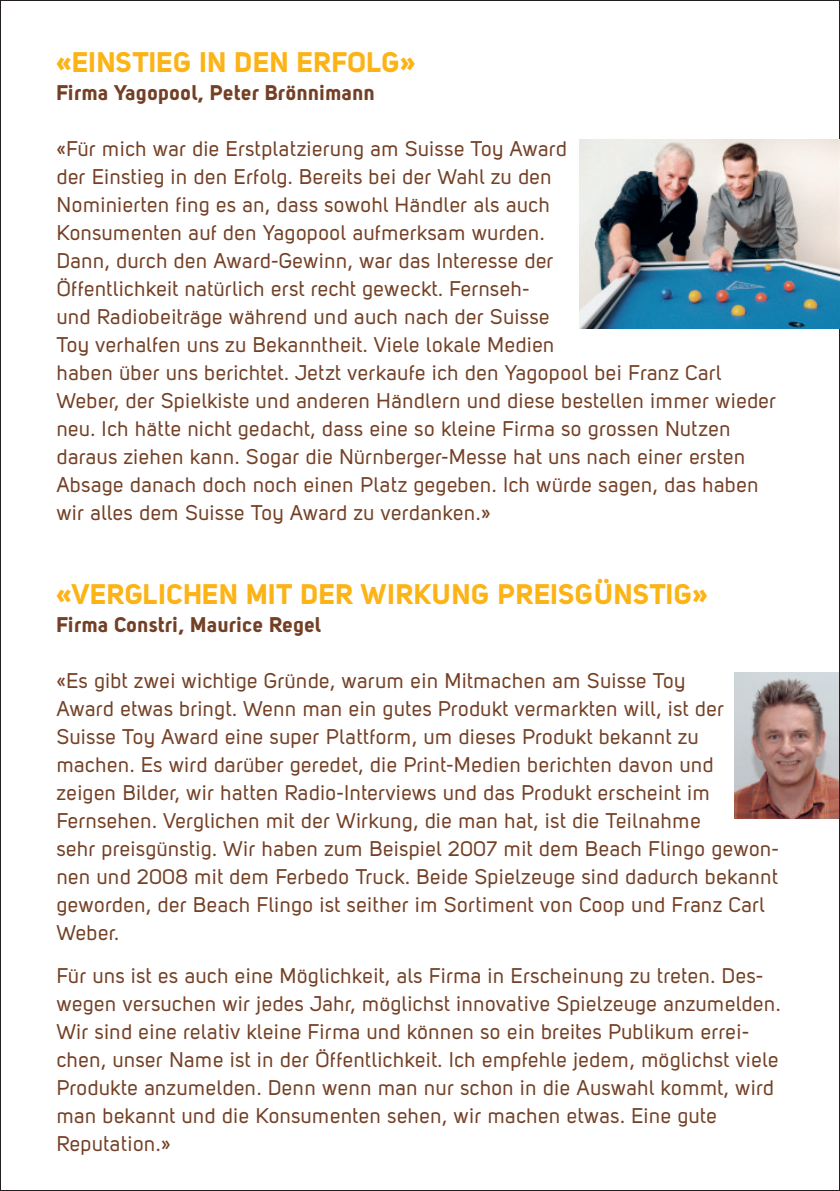
<style>
.page{position:relative;width:840px;height:1191px;background:#fff}
.page>*{position:absolute;margin:0;border:0;box-sizing:border-box;transform-origin:0 0}
.t1{font:28px "Uni Sans Bold";letter-spacing:.025em;color:#fbb316}
.t2{font:21px/28px "Uni Sans Regular";letter-spacing:.025em;color:#734025}
.t3{font:21px "Uni Sans Bold";letter-spacing:.025em;color:#734025}
</style>
<div class="page">
<img style="left:579px;top:140px;width:260px;height:189px">
<img style="left:734px;top:672px;width:104px;height:146px">
<p class="t1" style="left:57px;top:52px;width:360px">«EINSTIEG IN DEN ERFOLG»</p>
<p class="t3" style="left:57px;top:85px;width:319px">Firma Yagopool, Peter Brönnimann</p>
<p class="t2" style="left:57px;top:137px;width:720px">«Für mich war die Erstplatzierung am Suisse Toy Award<br>der Einstieg in den Erfolg. Bereits bei der Wahl zu den<br>Nominierten fing es an, dass sowohl Händler als auch<br>Konsumenten auf den Yagopool aufmerksam wurden.<br>Dann, durch den Award-Gewinn, war das Interesse der<br>Öffentlichkeit natürlich erst recht geweckt. Fernseh-<br>und Radiobeiträge während und auch nach der Suisse<br>Toy verhalfen uns zu Bekanntheit. Viele lokale Medien<br>haben über uns berichtet. Jetzt verkaufe ich den Yagopool bei Franz Carl Weber, der Spielkiste und anderen Händlern und diese bestellen immer wieder neu. Ich hätte nicht gedacht, dass eine so kleine Firma so grossen Nutzen daraus ziehen kann. Sogar die Nürnberger-Messe hat uns nach einer ersten Absage danach doch noch einen Platz gegeben. Ich würde sagen, das haben wir alles dem Suisse Toy Award zu verdanken.»</p>
<p class="t1" style="left:57px;top:584px;width:652px">«VERGLICHEN MIT DER WIRKUNG PREISGÜNSTIG»</p>
<p class="t3" style="left:57px;top:617px;width:266px">Firma Constri, Maurice Regel</p>
<p class="t2" style="left:57px;top:669px;width:723px">«Es gibt zwei wichtige Gründe, warum ein Mitmachen am Suisse Toy<br>Award etwas bringt. Wenn man ein gutes Produkt vermarkten will, ist der Suisse Toy Award eine super Plattform, um dieses Produkt bekannt zu machen. Es wird darüber geredet, die Print-Medien berichten davon und<br>zeigen Bilder, wir hatten Radio-Interviews und das Produkt erscheint im<br>Fern sehen. Verglichen mit der Wirkung, die man hat, ist die Teilnahme<br>sehr preisgünstig. Wir haben zum Beispiel 2007 mit dem Beach Flingo gewon&shy;nen und 2008 mit dem Ferbedo Truck. Beide Spielzeuge sind dadurch bekannt geworden, der Beach Flingo ist seither im Sortiment von Coop und Franz Carl Weber.</p>
<p class="t2" style="left:57px;top:963px;width:725px">Für uns ist es auch eine Möglichkeit, als Firma in Erscheinung zu treten. Des&shy;wegen versuchen wir jedes Jahr, möglichst innovative Spielzeuge anzumelden.<br>Wir sind eine relativ kleine Firma und können so ein breites Publikum errei&shy;chen, unser Name ist in der Öffentlichkeit. Ich empfehle jedem, möglichst viele Produkte anzumelden. Denn wenn man nur schon in die Auswahl kommt, wird man bekannt und die Konsumenten sehen, wir machen etwas. Eine gute Reputation.»</p>
</div>
